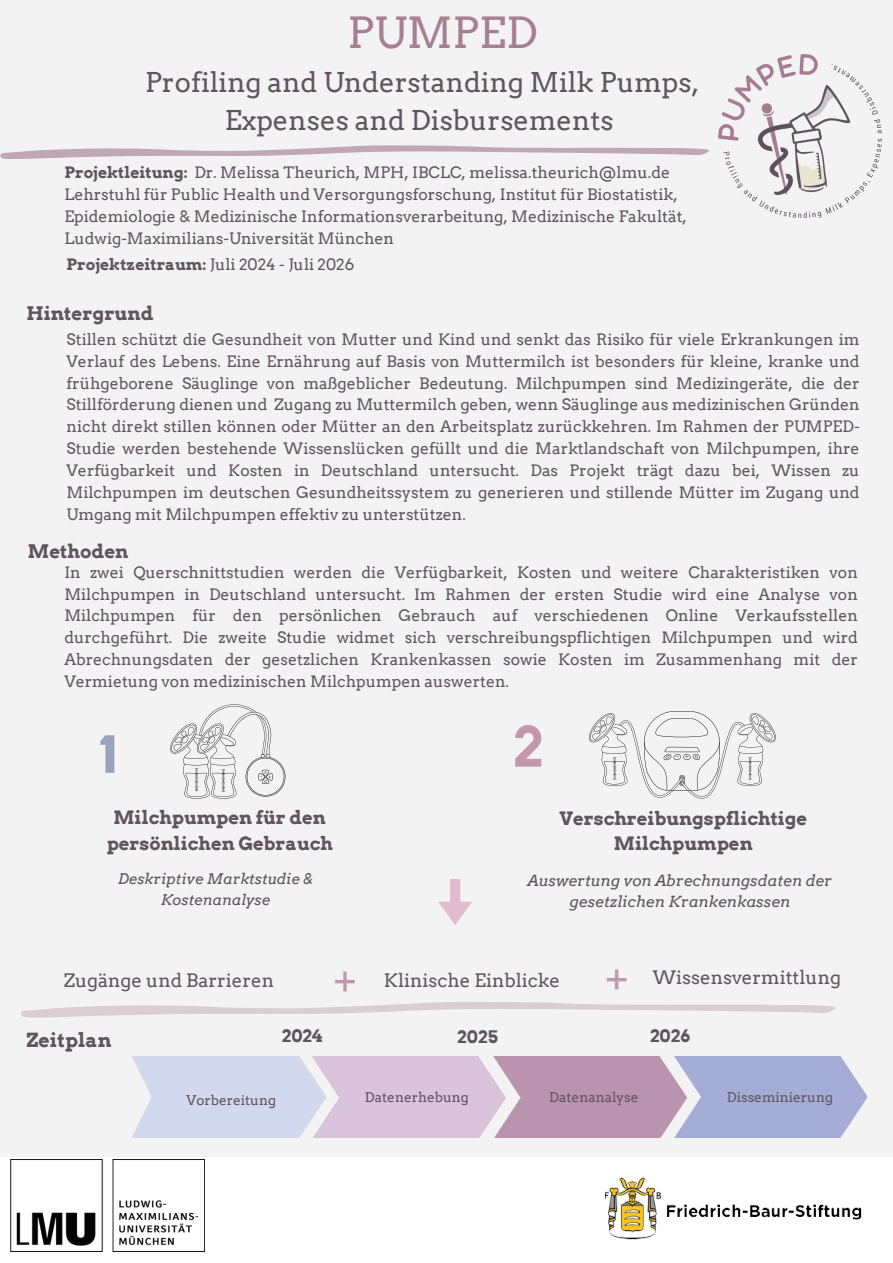
<style>
.page{position:relative;width:893px;height:1263px;background:#f4f3f3}
.page>*{position:absolute;margin:0;border:0;box-sizing:border-box;transform-origin:0 0}
.t1{font:47.03px "Canva Sans";color:#c398a8}
.t2{font:42.9px "Arvo";color:#a67f91}
.t3{font:27.3px/37.7px "Arvo";color:#5f555f;text-align:center}
.t4{font:700 19.5px "Arvo";color:#5f555f}
.t5{font:700 18.75px "Arvo";color:#5f555f}
.t6{font:18.52px "Arvo";color:#5f555f}
.t7{font:700 18.45px/25.3px "Arvo";color:#5f555f;text-align:center}
.t8{font:700 18.38px/25.3px "Arvo";color:#5f555f;text-align:center}
.t9{font:700 17.25px "Arvo";color:#5f555f}
.t10{font:15.75px/21.9px "Arvo";color:#5f555f;text-align:justify}
.t11{font:italic 15.38px/21.4px "Arvo";color:#5f555f;text-align:center}
.t12{font:italic 14.7px/20.2px "Arvo";color:#5f555f;text-align:center}
.t13{font:13.5px "Arvo";color:#5f555f}
.s1{font-weight:700}
</style>
<div class="page">
<svg style="left:0;top:145px;width:709px;height:14px"></svg>
<svg style="left:21px;top:1002px;width:815px;height:16px"></svg>
<div style="left:0;top:1157px;width:893px;height:106px;background:#fff"></div>
<img style="left:11px;top:1160px;width:193px;height:91px">
<svg style="left:438px;top:879px;width:34px;height:46px"></svg>
<svg style="left:589px;top:711px;width:187px;height:88px"></svg>
<svg style="left:100px;top:735px;width:14px;height:38px"></svg>
<svg style="left:170px;top:704px;width:115px;height:95px"></svg>
<svg style="left:515px;top:725px;width:26px;height:42px"></svg>
<img style="left:606px;top:1178px;width:256px;height:62px">
<img style="left:132px;top:1057px;width:735px;height:81px">
<img style="left:718px;top:55px;width:163px;height:163px">
<h1 class="t2" style="left:347px;top:7px;width:192px">PUMPED</h1>
<h2 class="t3" style="left:145px;top:64px;width:556px">Profiling and Understanding Milk Pumps,<br>Expenses and Disbursements</h2>
<h3 class="t10" style="left:64px;top:162px;width:624px;text-align:left"><span class="s1">Projektleitung:</span> Dr. Melissa Theurich, MPH, IBCLC, melissa.theurich@lmu.de Lehrstuhl für Public Health und Versorgungsforschung, Institut für Biostatistik, Epidemiologie &amp; Medizinische Informationsverarbeitung, Medizinische Fakultät, Ludwig-Maximilians-Universität München</h3>
<p class="t10" style="left:67px;top:253px;width:289px"><span class="s1">Projektzeitraum:</span> Juli 2024 - Juli 2026</p>
<p class="t5" style="left:26px;top:302px;width:129px">Hintergrund</p>
<p class="t10" style="left:67px;top:328px;width:794px">Stillen schützt die Gesundheit von Mutter und Kind und senkt das Risiko für viele Erkrankungen im Verlauf des Lebens. Eine Ernährung auf Basis von Muttermilch ist besonders für kleine, kranke und frühgeborene Säuglinge von maßgeblicher Bedeutung. Milchpumpen sind Medizingeräte, die der Stillförderung dienen und Zugang zu Muttermilch geben, wenn Säuglinge aus medizinischen Gründen nicht direkt stillen können oder Mütter an den Arbeitsplatz zurückkehren. Im Rahmen der PUMPED-Studie werden bestehende Wissenslücken gefüllt und die Marktlandschaft von Milchpumpen, ihre Verfügbarkeit und Kosten in Deutschland untersucht. Das Projekt trägt dazu bei, Wissen zu Milchpumpen im deutschen Gesundheitssystem zu generieren und stillende Mütter im Zugang und Umgang mit Milchpumpen effektiv zu unterstützen.</p>
<h3 class="t5" style="left:28px;top:540px;width:102px">Methoden</h3>
<p class="t10" style="left:64px;top:561px;width:795px">In zwei Querschnittstudien werden die Verfügbarkeit, Kosten und weitere Charakteristiken von Milchpumpen in Deutschland untersucht. Im Rahmen der ersten Studie wird eine Analyse von Milchpumpen für den persönlichen Gebrauch auf verschiedenen Online Verkaufsstellen durchgeführt. Die zweite Studie widmet sich verschreibungspflichtigen Milchpumpen und wird Abrechnungsdaten der gesetzlichen Krankenkassen sowie Kosten im Zusammenhang mit der Vermietung von medizinischen Milchpumpen auswerten.</p>
<p class="t8" style="left:107px;top:805px;width:228px">Milchpumpen für den persönlichen Gebrauch</p>
<p class="t7" style="left:559px;top:805px;width:249px">Verschreibungspflichtige<br>Milchpumpen</p>
<h6 class="t12" style="left:118px;top:869px;width:197px">Deskriptive Marktstudie &amp;<br>Kostenanalyse</h6>
<p class="t11" style="left:528px;top:869px;width:306px">Auswertung von Abrechnungsdaten der gesetzlichen Krankenkassen</p>
<h6 class="t6" style="left:64px;top:969px;width:212px">Zugänge und Barrieren</h6>
<h3 class="t1" style="left:333px;top:948px;width:26px">+</h3>
<h6 class="t6" style="left:384px;top:969px;width:177px">Klinische Einblicke</h6>
<h3 class="t1" style="left:604px;top:946px;width:26px">+</h3>
<h6 class="t6" style="left:653px;top:966px;width:189px">Wissensvermittlung</h6>
<h4 class="t4" style="left:26px;top:1028px;width:87px">Zeitplan</h4>
<h4 class="t9" style="left:281px;top:1026px;width:43px">2024</h4>
<h4 class="t9" style="left:457px;top:1026px;width:42px">2025</h4>
<p class="t9" style="left:649px;top:1026px;width:42px">2026</p>
<p class="t13" style="left:187px;top:1092px;width:91px">Vorbereitung</p>
<h3 class="t13" style="left:365px;top:1089px;width:105px">Datenerhebung</h3>
<p class="t13" style="left:549px;top:1089px;width:91px">Datenanalyse</p>
<p class="t13" style="left:727px;top:1089px;width:108px">Disseminierung</p>
</div>
